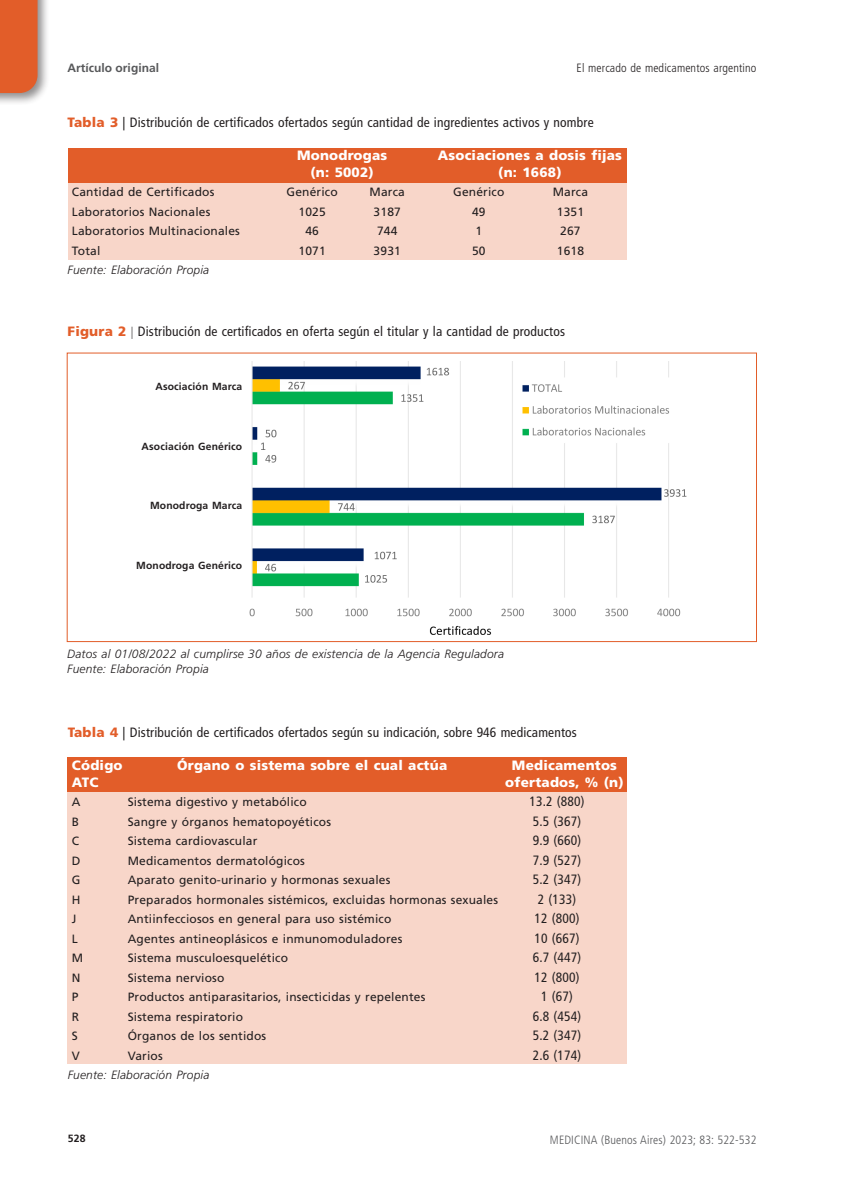
<style>
.page{position:relative;width:851px;height:1191px;background:#fff}
.page>*{position:absolute;margin:0;border:0;box-sizing:border-box;transform-origin:0 0}
.tablatit{font:condensed 13.5px "Frutiger LT Std";letter-spacing:.01em;color:#231f20}
.tablacab{font:900 13.5px "Frutiger LT Std";letter-spacing:.015em;color:#fff}
.tabla{font:condensed 13.5px "Frutiger LT Std";letter-spacing:.01em;color:#231f20}
.epigrafe{font:condensed 13.5px "Frutiger LT Std";letter-spacing:.01em;color:#231f20}
.tabla-2{font:12px "Frutiger LT Std";letter-spacing:.015em;color:#231f20}
.epigrafe_pie{font:italic 300 12px "Frutiger LT Std";letter-spacing:.015em;color:#231f20}
.t1{font:300 condensed 12px "Frutiger LT Std";letter-spacing:.01em;color:#57585a}
.t2{font:300 condensed 12px "Frutiger LT Std";letter-spacing:.01em;color:#231f20}
.t3{font:700 12px "Frutiger LT Std";color:#57585a}
.t4{font:700 10.5px "Frutiger LT Std";color:#231f20}
.tablatit-2{font:700 10.35px "Frutiger LT Std";letter-spacing:.015em;color:#231f20}
.s1{font-weight:900;font-stretch:normal;color:#e25d29}
</style>
<div class="page">
<div style="left:0;top:0;width:50px;height:105px;background:#231f20;opacity:.5"></div>
<div style="left:0;top:0;width:38px;height:93px;background:#e25d29"></div>
<div style="left:68px;top:183px;width:558px;height:76px;background:#f8d6c9"></div>
<div style="left:68px;top:148px;width:558px;height:35px;background:#e25d29"></div>
<div style="left:68px;top:791px;width:558px;height:272px;background:#f8d6c9"></div>
<div style="left:68px;top:757px;width:558px;height:34px;background:#e25d29"></div>
<img style="left:249px;top:361px;width:438px;height:273px">
<p class="t3" style="left:68px;top:61px;width:93px">Artículo original</p>
<p class="t2" style="left:576px;top:61px;width:181px">El mercado de medicamentos argentino</p>
<p class="tablatit" style="left:68px;top:115px;width:527px"><span class="s1">Tabla 3</span> | Distribución de certificados ofertados según cantidad de ingredientes activos y nombre</p>
<p class="tablacab" style="left:297px;top:147px;width:92px">Monodrogas</p>
<p class="tablacab" style="left:437px;top:147px;width:186px">Asociaciones a dosis fijas</p>
<p class="tablacab" style="left:310px;top:164px;width:65px">(n: 5002)</p>
<p class="tablacab" style="left:498px;top:164px;width:65px">(n: 1668)</p>
<p class="tabla-2" style="left:72px;top:185px;width:144px">Cantidad de Certificados</p>
<p class="tabla-2" style="left:286px;top:185px;width:53px">Genérico</p>
<p class="tabla-2" style="left:369px;top:185px;width:37px">Marca</p>
<p class="tabla-2" style="left:453px;top:185px;width:53px">Genérico</p>
<p class="tabla-2" style="left:552px;top:185px;width:37px">Marca</p>
<p class="tabla-2" style="left:72px;top:204px;width:140px">Laboratorios Nacionales</p>
<p class="tabla-2" style="left:298px;top:204px;width:29px">1025</p>
<p class="tabla-2" style="left:373px;top:204px;width:29px">3187</p>
<p class="tabla-2" style="left:472px;top:204px;width:15px">49</p>
<p class="tabla-2" style="left:556px;top:204px;width:29px">1351</p>
<p class="tabla-2" style="left:72px;top:224px;width:169px">Laboratorios Multinacionales</p>
<p class="tabla-2" style="left:305px;top:224px;width:15px">46</p>
<p class="tabla-2" style="left:377px;top:224px;width:22px">744</p>
<p class="tabla-2" style="left:475px;top:224px;width:8px">1</p>
<p class="tabla-2" style="left:560px;top:224px;width:22px">267</p>
<p class="tabla-2" style="left:72px;top:243px;width:30px">Total</p>
<p class="tabla-2" style="left:298px;top:243px;width:29px">1071</p>
<p class="tabla-2" style="left:373px;top:243px;width:29px">3931</p>
<p class="tabla-2" style="left:472px;top:243px;width:15px">50</p>
<p class="tabla-2" style="left:556px;top:243px;width:29px">1618</p>
<p class="epigrafe_pie" style="left:68px;top:263px;width:143px">Fuente: Elaboración Propia</p>
<p class="epigrafe" style="left:68px;top:324px;width:499px"><span class="s1">Figura 2</span> Distribución de certificados en oferta según el titular y la cantidad de productos</p>
<p class="tablatit-2" style="left:155px;top:380px;width:88px">Asociación Marca</p>
<p class="tablatit-2" style="left:142px;top:440px;width:102px">Asociación Genérico</p>
<p class="tablatit-2" style="left:150px;top:499px;width:94px">Monodroga Marca</p>
<p class="tablatit-2" style="left:136px;top:559px;width:107px">Monodroga Genérico</p>
<p class="epigrafe_pie" style="left:67px;top:647px;width:438px">Datos al 01/08/2022 al cumplirse 30 años de existencia de la Agencia Reguladora</p>
<p class="epigrafe_pie" style="left:67px;top:662px;width:143px">Fuente: Elaboración Propia</p>
<p class="tablatit" style="left:68px;top:724px;width:510px"><span class="s1">Tabla 4</span> | Distribución de certificados ofertados según su indicación, sobre 946 medicamentos</p>
<p class="tablacab" style="left:72px;top:757px;width:52px">Código</p>
<p class="tablacab" style="left:177px;top:757px;width:271px">Órgano o sistema sobre el cual actúa</p>
<p class="tablacab" style="left:512px;top:757px;width:107px">Medicamentos</p>
<p class="tablacab" style="left:72px;top:774px;width:28px">ATC</p>
<p class="tablacab" style="left:505px;top:774px;width:120px">ofertados, % (n)</p>
<p class="tabla-2" style="left:72px;top:795px;width:10px">A</p>
<p class="tabla-2" style="left:128px;top:795px;width:180px">Sistema digestivo y metabólico</p>
<p class="tabla" style="left:529px;top:793px;width:56px">13.2 (880)</p>
<p class="tabla-2" style="left:72px;top:814px;width:9px">B</p>
<p class="tabla-2" style="left:128px;top:814px;width:205px">Sangre y órganos hematopoyéticos</p>
<p class="tabla" style="left:532px;top:813px;width:50px">5.5 (367)</p>
<p class="tabla-2" style="left:72px;top:834px;width:9px">C</p>
<p class="tabla-2" style="left:128px;top:834px;width:131px">Sistema cardiovascular</p>
<p class="tabla" style="left:532px;top:832px;width:50px">9.9 (660)</p>
<p class="tabla-2" style="left:72px;top:853px;width:10px">D</p>
<p class="tabla-2" style="left:128px;top:853px;width:179px">Medicamentos dermatológicos</p>
<p class="tabla" style="left:532px;top:852px;width:50px">7.9 (527)</p>
<p class="tabla-2" style="left:72px;top:873px;width:10px">G</p>
<p class="tabla-2" style="left:128px;top:873px;width:264px">Aparato genito-urinario y hormonas sexuales</p>
<p class="tabla" style="left:532px;top:871px;width:50px">5.2 (347)</p>
<p class="tabla-2" style="left:72px;top:892px;width:10px">H</p>
<p class="tabla-2" style="left:128px;top:892px;width:372px">Preparados hormonales sistémicos, excluidas hormonas sexuales</p>
<p class="tabla" style="left:538px;top:891px;width:40px">2 (133)</p>
<p class="tabla-2" style="left:72px;top:912px;width:6px">J</p>
<p class="tabla-2" style="left:128px;top:912px;width:265px">Antiinfecciosos en general para uso sistémico</p>
<p class="tabla" style="left:534px;top:910px;width:46px">12 (800)</p>
<p class="tabla-2" style="left:72px;top:931px;width:7px">L</p>
<p class="tabla-2" style="left:128px;top:931px;width:276px">Agentes antineoplásicos e inmunomoduladores</p>
<p class="tabla" style="left:534px;top:930px;width:46px">10 (667)</p>
<p class="tabla-2" style="left:72px;top:951px;width:13px">M</p>
<p class="tabla-2" style="left:128px;top:951px;width:162px">Sistema musculoesquelético</p>
<p class="tabla" style="left:532px;top:949px;width:50px">6.7 (447)</p>
<p class="tabla-2" style="left:72px;top:970px;width:10px">N</p>
<p class="tabla-2" style="left:128px;top:970px;width:98px">Sistema nervioso</p>
<p class="tabla" style="left:534px;top:969px;width:46px">12 (800)</p>
<p class="tabla-2" style="left:72px;top:990px;width:8px">P</p>
<p class="tabla-2" style="left:128px;top:990px;width:299px">Productos antiparasitarios, insecticidas y repelentes</p>
<p class="tabla" style="left:541px;top:988px;width:33px">1 (67)</p>
<p class="tabla-2" style="left:72px;top:1009px;width:9px">R</p>
<p class="tabla-2" style="left:128px;top:1009px;width:117px">Sistema respiratorio</p>
<p class="tabla" style="left:532px;top:1008px;width:50px">6.8 (454)</p>
<p class="tabla-2" style="left:72px;top:1029px;width:7px">S</p>
<p class="tabla-2" style="left:128px;top:1029px;width:140px">Órganos de los sentidos</p>
<p class="tabla" style="left:532px;top:1027px;width:50px">5.2 (347)</p>
<p class="tabla-2" style="left:72px;top:1048px;width:10px">V</p>
<p class="tabla-2" style="left:128px;top:1048px;width:36px">Varios</p>
<p class="tabla" style="left:532px;top:1047px;width:50px">2.6 (174)</p>
<p class="epigrafe_pie" style="left:68px;top:1068px;width:143px">Fuente: Elaboración Propia</p>
<p class="t4" style="left:68px;top:1132px;width:19px">528</p>
<p class="t1" style="left:550px;top:1132px;width:208px">MEDICINA (Buenos Aires) 2023; 83: 522-532</p>
</div>
